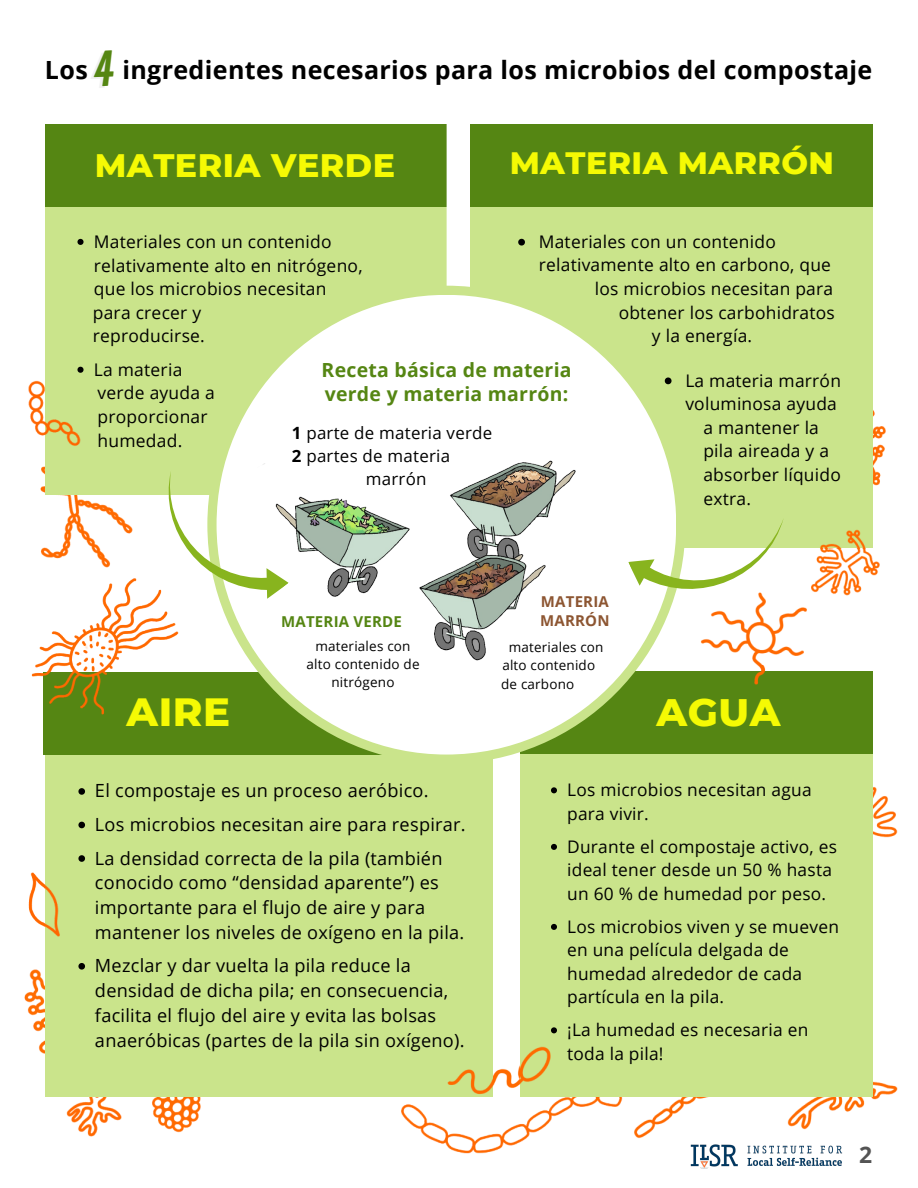
<style>
.page{position:relative;width:918px;height:1188px;background:#fff}
.page>*{position:absolute;margin:0;border:0;box-sizing:border-box;transform-origin:0 0}
.t1{font:800 40.2px "Montserrat";color:#f5fa04}
.t2{font:800 39.15px "Montserrat";color:#f5fa04}
.t3{font:800 33.15px "Montserrat";letter-spacing:.015em;color:#f5fa04}
.t4{font:800 31.65px "Montserrat";letter-spacing:.015em;color:#f5fa04}
.t5{font:700 25.05px "Open Sans";letter-spacing:.015em;color:#000}
.t6{font:700 22.8px "Open Sans";color:#545454}
.t7{font:700 19.5px/23.7px "Open Sans";letter-spacing:.015em;color:#558613}
.t8{font:18.15px/24.8px "Open Sans";letter-spacing:.015em;color:#000}
.t9{font:17.4px/23.7px "Open Sans";letter-spacing:.015em;color:#000}
.t10{font:17.25px/23.4px "Open Sans";letter-spacing:.015em;color:#000}
.t11{font:16.95px "Open Sans";letter-spacing:.015em;color:#000}
.t12{font:700 15px/18.1px "Open Sans";letter-spacing:.015em;color:#8d5632}
.t13{font:700 15px "Open Sans";letter-spacing:.015em;color:#558613}
.t14{font:13.5px/18px "Open Sans";letter-spacing:.015em;color:#000;text-align:center}
.s1{font-family:"Contrail One";font-weight:400;font-size:45.9px;color:rgb(55 52 52/.07)}
.s2{font-weight:700}
</style>
<div class="page">
<img style="left:24px;top:124px;width:874px;height:1030px">
<div style="left:45px;top:207px;width:402px;height:288px;background:#cae48b"></div>
<svg style="left:77px;top:239px;width:7px;height:6px"></svg>
<div style="left:45px;top:754px;width:447px;height:342px;background:#cae48b"></div>
<div style="left:521px;top:751px;width:351px;height:345px;background:#cae48b"></div>
<svg style="left:551px;top:787px;width:6px;height:6px"></svg>
<svg style="left:551px;top:844px;width:6px;height:6px"></svg>
<svg style="left:551px;top:924px;width:6px;height:6px"></svg>
<div style="left:45px;top:124px;width:412px;height:83px;background:#558613"></div>
<div style="left:43px;top:672px;width:403px;height:82px;background:#558613"></div>
<div style="left:521px;top:671px;width:352px;height:83px;background:#558613"></div>
<div style="left:447px;top:0;width:23px;height:288px;background:#fff"></div>
<div style="left:470px;top:189px;width:402px;height:359px;background:#cae48b"></div>
<div style="left:207px;top:286px;width:478px;height:478px;background:#cae48b;border-radius:50%"></div>
<div style="left:217px;top:295px;width:459px;height:460px;background:#fff;border-radius:50%"></div>
<svg style="left:131px;top:459px;width:121px;height:169px"></svg>
<img style="left:252px;top:381px;width:404px;height:302px">
<svg style="left:628px;top:502px;width:175px;height:123px"></svg>
<svg style="left:665px;top:378px;width:7px;height:6px"></svg>
<svg style="left:518px;top:239px;width:7px;height:7px"></svg>
<div style="left:470px;top:124px;width:402px;height:83px;background:#558613"></div>
<svg style="left:78px;top:788px;width:7px;height:7px"></svg>
<svg style="left:78px;top:822px;width:7px;height:6px"></svg>
<svg style="left:78px;top:963px;width:7px;height:7px"></svg>
<div style="left:289px;top:607px;width:107px;height:38px;background:#fff"></div>
<img style="left:687px;top:1141px;width:159px;height:28px">
<div style="left:525px;top:601px;width:114px;height:38px;background:#fff"></div>
<img style="left:24px;top:334px;width:60px;height:121px">
<img style="left:692px;top:666px;width:206px;height:37px">
<img style="left:24px;top:569px;width:186px;height:167px">
<img style="left:24px;top:843px;width:61px;height:103px">
<img style="left:447px;top:1016px;width:110px;height:78px">
<img style="left:803px;top:519px;width:95px;height:30px">
<h3 class="t5" style="left:45px;top:53px;width:829px">Los<span class="s1">4</span> ingredientes necesarios para los microbios del compostaje</h3>
<h3 class="t3" style="left:95px;top:145px;width:302px">MATERIA VERDE</h3>
<h3 class="t4" style="left:510px;top:144px;width:326px">MATERIA MARRÓN</h3>
<p class="t9" style="left:539px;top:229px;width:239px">Materiales con un contenido</p>
<p class="t9" style="left:539px;top:253px;width:294px">relativamente alto en carbono, que</p>
<p class="t9" style="left:595px;top:276px;width:240px">los microbios necesitan para</p>
<p class="t9" style="left:619px;top:300px;width:218px">obtener los carbohidratos</p>
<p class="t9" style="left:652px;top:324px;width:102px">y la energía.</p>
<p class="t9" style="left:94px;top:229px;width:270px">Materiales con un contenido relativamente alto en nitrógeno, que los microbios necesitan</p>
<p class="t9" style="left:93px;top:300px;width:114px">para crecer y reproducirse.</p>
<p class="t9" style="left:98px;top:381px;width:119px">verde ayuda a proporcionar humedad.</p>
<p class="t7" style="left:322px;top:358px;width:252px">Receta básica de materia verde y materia marrón:</p>
<p class="t9" style="left:94px;top:357px;width:90px">La materia</p>
<p class="t9" style="left:685px;top:368px;width:157px">La materia marrón</p>
<p class="t9" style="left:685px;top:392px;width:153px">voluminosa ayuda</p>
<p class="t9" style="left:703px;top:415px;width:117px">a mantener la</p>
<p class="t9" style="left:703px;top:439px;width:127px">pila aireada y a</p>
<p class="t9" style="left:703px;top:462px;width:139px">absorber líquido</p>
<p class="t9" style="left:703px;top:486px;width:49px">extra.</p>
<p class="t11" style="left:292px;top:421px;width:202px"><span class="s2">1</span> parte de materia verde</p>
<p class="t11" style="left:292px;top:444px;width:160px"><span class="s2">2</span> partes de materia</p>
<p class="t11" style="left:366px;top:466px;width:62px">marrón</p>
<p class="t13" style="left:281px;top:611px;width:122px">MATERIA VERDE</p>
<p class="t14" style="left:307px;top:637px;width:115px">materiales con alto contenido de nitrógeno</p>
<p class="t12" style="left:540px;top:593px;width:71px">MATERIA<br>MARRÓN</p>
<p class="t14" style="left:501px;top:637px;width:104px;line-height:18.5px;text-align:left;text-indent:8px">materiales con alto contenido de carbono</p>
<h1 class="t1" style="left:127px;top:688px;width:105px">AIRE</h1>
<h2 class="t2" style="left:657px;top:689px;width:125px">AGUA</h2>
<p class="t8" style="left:95px;top:774px;width:372px;line-height:33.6px">El compostaje es un proceso aeróbico.<br>Los microbios necesitan aire para respirar.<br>La densidad correcta de la pila (también</p>
<p class="t8" style="left:95px;top:870px;width:371px">conocido como “densidad aparente”) es importante para el flujo de aire y para mantener los niveles de oxígeno en la pila.</p>
<p class="t8" style="left:95px;top:953px;width:371px">Mezclar y dar vuelta la pila reduce la densidad de dicha pila; en consecuencia, facilita el flujo del aire y evita las bolsas anaeróbicas (partes de la pila sin oxígeno).</p>
<p class="t10" style="left:567px;top:778px;width:246px">Los microbios necesitan agua para vivir.</p>
<p class="t10" style="left:567px;top:835px;width:271px">Durante el compostaje activo, es ideal tener desde un 50 % hasta un 60 % de humedad por peso.</p>
<p class="t10" style="left:567px;top:915px;width:273px">Los microbios viven y se mueven en una película delgada de humedad alrededor de cada partícula en la pila.</p>
<p class="t10" style="left:567px;top:1018px;width:243px">¡La humedad es necesaria en toda la pila!</p>
<p class="t6" style="left:859px;top:1138px;width:15px">2</p>
</div>
